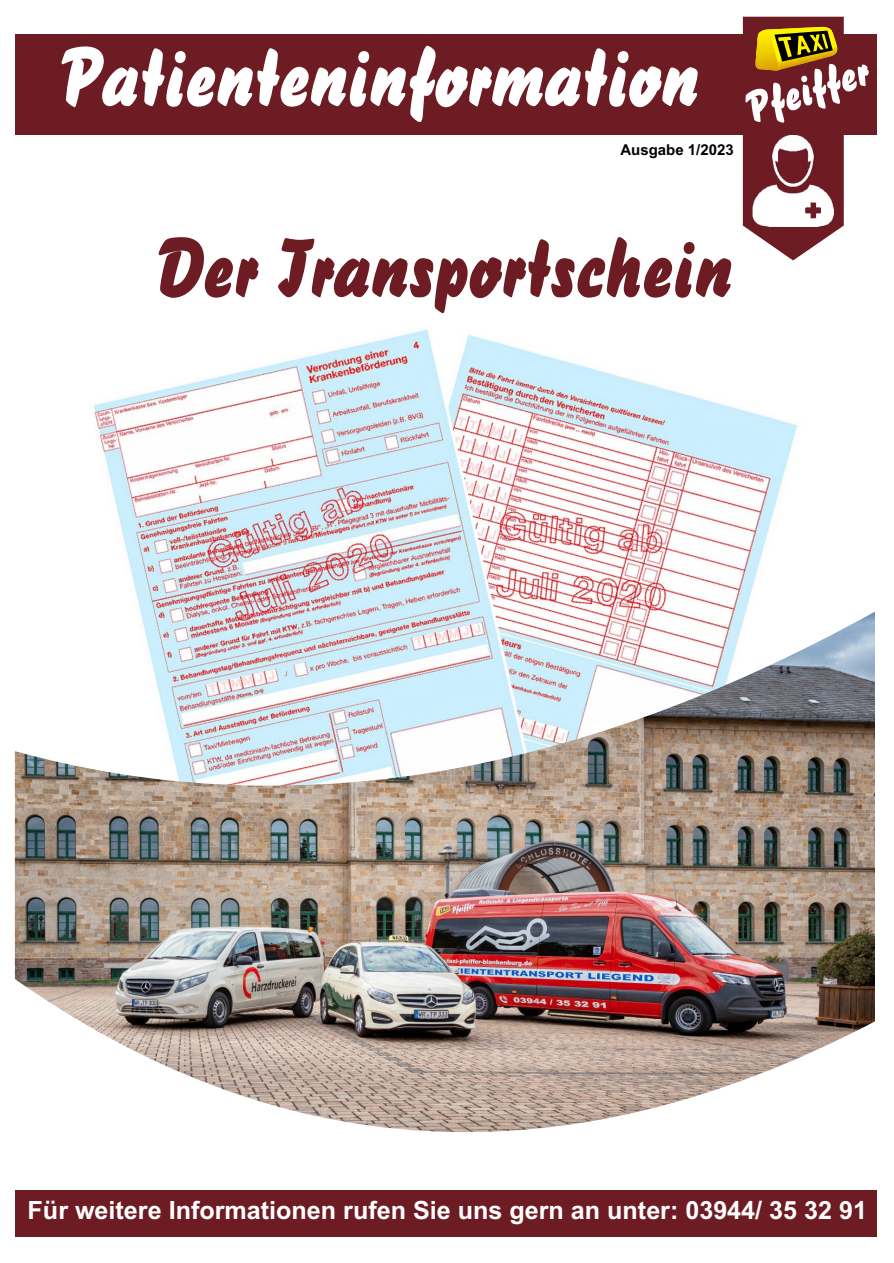
<style>
.page{position:relative;width:894px;height:1263px;background:#fff}
.page>*{position:absolute;margin:0;border:0;box-sizing:border-box;transform-origin:0 0}
.t1{font:700 82.95px "Brush Stroke 26";color:#fff}
.t2{font:700 82.95px "Brush Stroke 26";color:#6e1c24}
.t3{font:700 44.25px "Brush Stroke 26";color:#fff}
.t4{font:700 25.2px "Arial";color:#fff}
.t5{font:700 15px "Arial";color:#000}
</style>
<div class="page">
<div style="left:15px;top:34px;width:861px;height:101px;background:#6e1c24"></div>
<svg style="left:743px;top:17px;width:101px;height:243px"></svg>
<div style="left:15px;top:1190px;width:861px;height:46px;background:#6e1c24"></div>
<img style="left:752px;top:136px;width:81px;height:90px">
<img style="left:539px;top:353px;width:259px;height:258px">
<img style="left:93px;top:329px;width:446px;height:282px">
<img style="left:15px;top:611px;width:860px;height:522px">
<h1 class="t1" style="left:59px;top:26px;width:642px">Patienteninformation</h1>
<p class="t5" style="left:620px;top:144px;width:115px">Ausgabe 1/2023</p>
<h2 class="t3" style="left:738px;top:84px;width:129px;rotate:-19deg">Pfeiffer</h2>
<h1 class="t2" style="left:155px;top:217px;width:580px">Der Transportschein</h1>
<p class="t4" style="left:28px;top:1200px;width:841px">Für weitere Informationen rufen Sie uns gern an unter: 03944/ 35 32 91</p>
</div>
